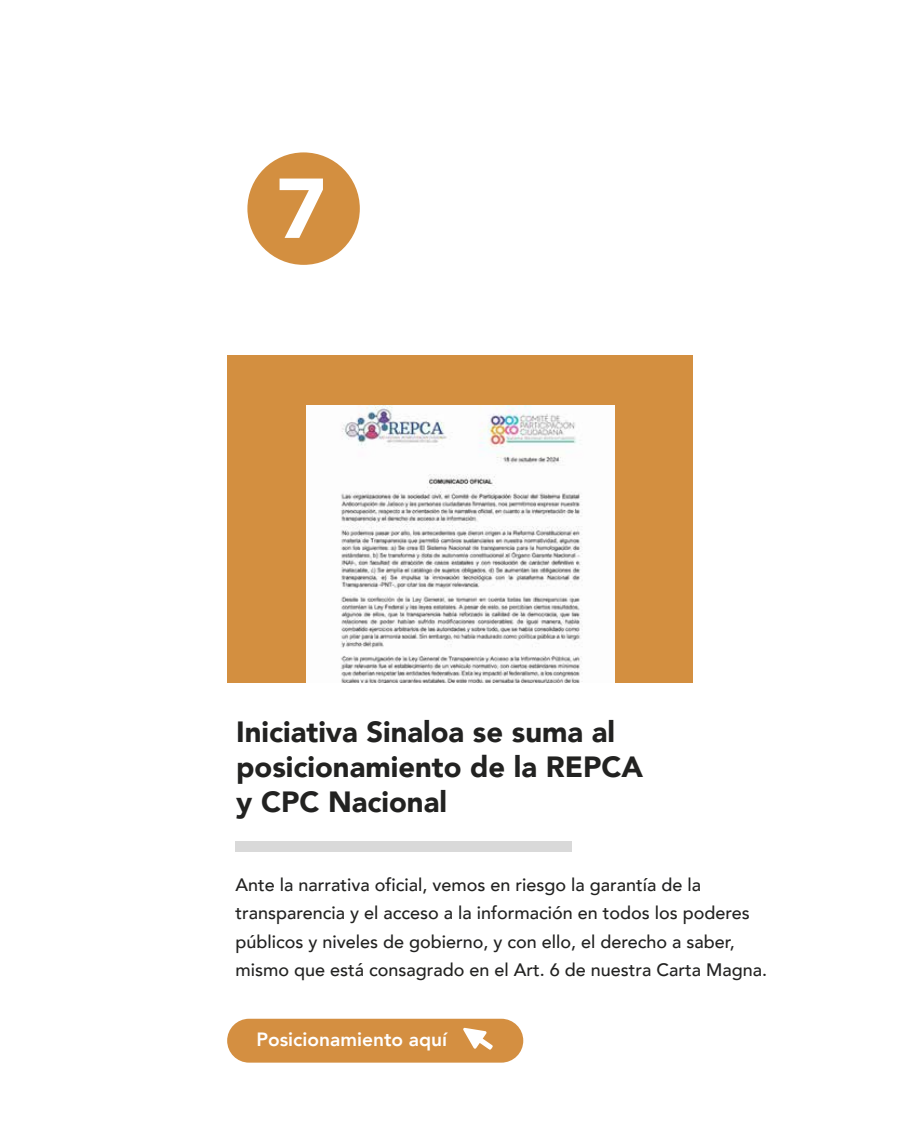
<style>
.page{position:relative;width:918px;height:1136px;background:#fff}
.page>*{position:absolute;margin:0;border:0;box-sizing:border-box;transform-origin:0 0}
.t1{font:900 83.85px "Avenir";color:#fff}
.t2{font:900 29.25px/35px "Avenir";color:#222221}
.t3{font:800 19.2px "Avenir";color:#fff}
.t4{font:500 18px/28.5px "Avenir";color:#222221}
</style>
<div class="page">
<div style="left:227px;top:1019px;width:296px;height:43px;background:#d48f41;border-radius:22px"></div>
<svg style="left:463px;top:1027px;width:30px;height:23px"></svg>
<div style="left:247px;top:152px;width:113px;height:113px;background:#d38f40;border-radius:50%"></div>
<div style="left:235px;top:841px;width:337px;height:10px;background:#d9d9d9"></div>
<div style="left:228px;top:355px;width:465px;height:327px;background:#d38f40"></div>
<img style="left:306px;top:405px;width:308px;height:277px">
<h1 class="t1" style="left:276px;top:137px;width:51px">7</h1>
<h2 class="t2" style="left:236px;top:713px;width:408px">Iniciativa Sinaloa se suma al posicionamiento de la REPCA y CPC Nacional</h2>
<p class="t4" style="left:235px;top:869px;width:533px">Ante la narrativa oficial, vemos en riesgo la garantía de la transparencia y el acceso a la información en todos los poderes públicos y niveles de gobierno, y con ello, el derecho a saber, mismo que está consagrado en el Art. 6 de nuestra Carta Magna.</p>
<p class="t3" style="left:256px;top:1024px;width:192px">Posicionamiento aquí</p>
</div>
